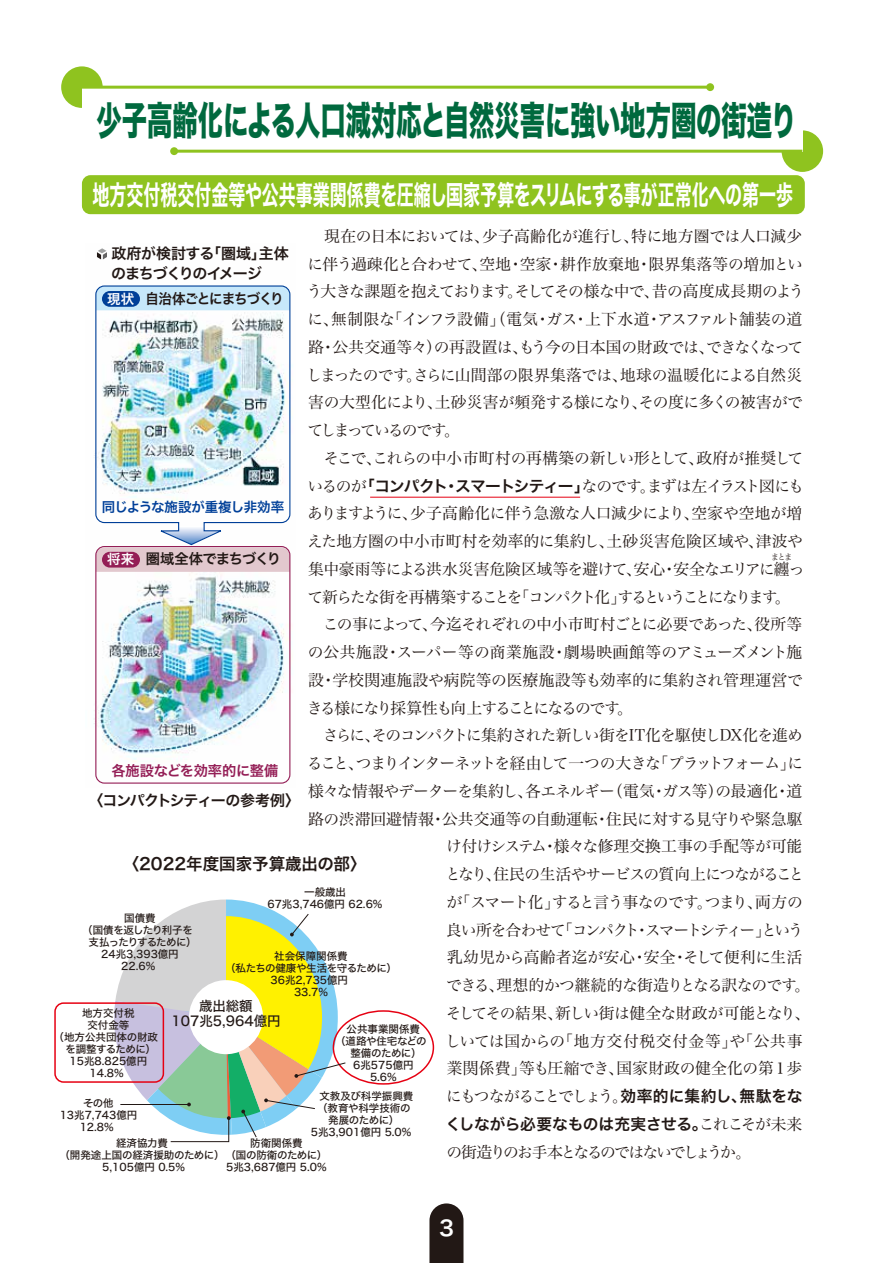
<style>
.page{position:relative;width:893px;height:1263px;background:#fff}
.page>*{position:absolute;margin:0;border:0;box-sizing:border-box;transform-origin:0 0}
.t1{font:39px "Hiragino Sans W8";letter-spacing:-.005em;color:#00693e;scale:.65 1}
.t2{font:27px "Hiragino Sans W7";color:#fff;scale:.63 1}
.t3{font:21px "Hira Kaku Pro W6";color:#fff}
.t4{font:16.5px "Hiragino Sans W6";color:#221815}
.t5{font:15.75px "Hira Min Pro W3";letter-spacing:-.045em;color:#221815}
.t6{font:15.75px "Hira Min Pro W3";letter-spacing:-.02em;color:#221815}
.t7{font:15.75px "Hira Min Pro W3";letter-spacing:-.025em;color:#221815}
.t8{font:15.75px "Hira Min Pro W3";letter-spacing:.02em;color:#221815}
.t9{font:15.75px "Hira Min Pro W3";letter-spacing:-.125em;color:#221815}
.t10{font:15.75px "Hira Min Pro W3";letter-spacing:-.075em;color:#221815}
.t11{font:15.75px "Hira Min Pro W3";letter-spacing:-.13em;color:#221815}
.t12{font:15.75px "Hira Min Pro W3";letter-spacing:-.1em;color:#221815}
.t13{font:15.75px "Hira Min Pro W3";letter-spacing:-.01em;color:#221815}
.t14{font:15.75px "Hira Min Pro W3";letter-spacing:.01em;color:#221815}
.t15{font:15.75px "Hira Min Pro W3";letter-spacing:.005em;color:#221815}
.t16{font:15.75px "Hira Min Pro W3";letter-spacing:-.005em;color:#221815}
.t17{font:15.75px "Hira Min Pro W3";letter-spacing:-.08em;color:#221815}
.t18{font:15.75px "Hira Min Pro W3";letter-spacing:-.07em;color:#221815}
.t19{font:15.75px "Hira Min Pro W3";letter-spacing:.015em;color:#221815}
.t20{font:15.75px "Hira Min Pro W3";letter-spacing:.04em;color:#221815}
.t21{font:15.75px "Hiragino Sans W6";letter-spacing:-.02em;color:#221815}
.t22{font:15.75px "Hira Min Pro W3";letter-spacing:-.11em;color:#221815}
.t23{font:15.75px "Hira Min Pro W3";letter-spacing:-.135em;color:#221815}
.t24{font:15px/19.5px "Hiragino Sans W6";letter-spacing:-.06em;color:#221815}
.t25{font:14.25px "Hiragino Sans W6";letter-spacing:-.02em;color:#941e56}
.t26{font:14.25px "Hiragino Sans W6";letter-spacing:-.075em;color:#221815;scale:.95 1}
.t27{font:14.25px "Hiragino Sans W6";letter-spacing:-.075em;color:#221815}
.t28{font:13.5px/15px "Hiragino Sans W5";color:#221815;text-align:center}
.t29{font:13.5px "Hiragino Sans W6";letter-spacing:-.015em;color:#003f98}
.t30{font:13.5px "Hiragino Sans W6";color:#fff}
.t31{font:10.5px/12px "Hiragino Sans W5";color:#221815;text-align:center}
.t32{font:10.5px "Hiragino Sans W5";letter-spacing:-.025em;color:#221815}
.t33{font:10.5px "Hiragino Sans W5";letter-spacing:-.04em;color:#221815}
.t34{font:10.5px "Hiragino Sans W5";letter-spacing:-.08em;color:#221815}
.t35{font:10.5px "Hiragino Sans W5";letter-spacing:-.03em;color:#221815}
.t36{font:10.5px "Hiragino Sans W5";letter-spacing:-.05em;color:#221815}
.t37{font:8.25px "Hira Min Pro W3";color:#221815}
.s1{font-family:"Hiragino Sans W6"}
.s2{font-family:"Hira Min Pro W3"}
</style>
<div class="page">
<img style="left:94px;top:259px;width:197px;height:525px">
<svg style="left:429px;top:1203px;width:34px;height:60px;background:#332a27"></svg>
<div style="left:96px;top:546px;width:194px;height:26px;background:#e2c8ce"></div>
<div style="left:102px;top:552px;width:38px;height:15px;background:#941e56;border-radius:8px"></div>
<div style="left:82px;top:175px;width:723px;height:39px;background:#8fc31f;border-radius:9px"></div>
<div style="left:61px;top:66px;width:42px;height:42px;background:#8fc31f;border-radius:50%"></div>
<div style="left:782px;top:130px;width:41px;height:42px;background:#8fc31f;border-radius:50%"></div>
<div style="left:82px;top:87px;width:720px;height:64px;background:#fff"></div>
<hr style="left:82px;top:86px;width:629px;height:3px;background:#8fc31f">
<div style="left:706px;top:83px;width:8px;height:8px;background:#8fc31f;border-radius:50%"></div>
<hr style="left:173px;top:150px;width:629px;height:3px;background:#8fc31f">
<div style="left:170px;top:147px;width:8px;height:8px;background:#8fc31f;border-radius:50%"></div>
<div style="left:54px;top:1002px;width:110px;height:81px;border:2px solid #e60012;border-radius:9px"></div>
<div style="left:333px;top:1010px;width:101px;height:75px;border:2px solid #e60012;border-radius:50%"></div>
<svg style="left:110px;top:899px;width:236px;height:243px"></svg>
<hr style="left:370px;top:497px;width:210px;height:1px;background:#e60012">
<div style="left:95px;top:546px;width:195px;height:238px;border:1px solid #941e56;border-radius:9px"></div>
<img style="left:95px;top:285px;width:196px;height:261px">
<svg style="left:97px;top:248px;width:10px;height:11px"></svg>
<h1 class="t1" style="left:97px;top:99px;width:1078px">少子高齢化による人口減対応と自然災害に強い地方圏の街造り</h1>
<h2 class="t2" style="left:92px;top:174px;width:1114px">地方交付税交付金等や公共事業関係費を圧縮し国家予算をスリムにする事が正常化への第一歩</h2>
<p class="t6" style="left:308px;top:222px;width:496px">　現在の日本においては、少子高齢化が進行し、特に地方圏では人口減少</p>
<p class="t8" style="left:308px;top:250px;width:497px">に伴う過疎化と合わせて、空地・空家・耕作放棄地・限界集落等の増加とい</p>
<p class="t5" style="left:306px;top:278px;width:499px">う大きな課題を抱えております。そしてその様な中で、昔の高度成長期のよう</p>
<p class="t7" style="left:308px;top:306px;width:496px">に、無制限な「インフラ設備」（電気・ガス・上下水道・アスファルト舗装の道</p>
<p class="t7" style="left:308px;top:333px;width:497px">路・公共交通等々）の再設置は、もう今の日本国の財政では、できなくなって</p>
<p class="t6" style="left:306px;top:361px;width:497px">しまったのです。さらに山間部の限界集落では、地球の温暖化による自然災</p>
<p class="t5" style="left:308px;top:389px;width:496px">害の大型化により、土砂災害が頻発する様になり、その度に多くの被害がで</p>
<p class="t9" style="left:307px;top:417px;width:154px">てしまっているのです。</p>
<p class="t13" style="left:308px;top:444px;width:497px">　そこで、これらの中小市町村の再構築の新しい形として、政府が推奨して</p>
<p class="t10" style="left:307px;top:472px;width:498px">いるのが<span class="s1">「コンパクト・スマートシティー」</span>なのです。まずは左イラスト図にも</p>
<p class="t6" style="left:307px;top:500px;width:496px">ありますように、少子高齢化に伴う急激な人口減少により、空家や空地が増</p>
<p class="t14" style="left:307px;top:528px;width:497px">えた地方圏の中小市町村を効率的に集約し、土砂災害危険区域や、津波や</p>
<p class="t5" style="left:308px;top:555px;width:498px">集中豪雨等による洪水災害危険区域等を避けて、安心・安全なエリアに纏っ</p>
<p class="t11" style="left:307px;top:583px;width:485px">て新らたな街を再構築することを「コンパクト化」するということになります。</p>
<p class="t5" style="left:308px;top:611px;width:496px">　この事によって、今迄それぞれの中小市町村ごとに必要であった、役所等</p>
<p class="t15" style="left:308px;top:639px;width:496px">の公共施設・スーパー等の商業施設・劇場映画館等のアミューズメント施</p>
<p class="t8" style="left:308px;top:666px;width:496px">設・学校関連施設や病院等の医療施設等も効率的に集約され管理運営で</p>
<p class="t22" style="left:307px;top:694px;width:328px">きる様になり採算性も向上することになるのです。</p>
<p class="t5" style="left:308px;top:722px;width:496px">　さらに、そのコンパクトに集約された新しい街をIT化を駆使しDX化を進め</p>
<p class="t12" style="left:307px;top:750px;width:498px">ること、つまりインターネットを経由して一つの大きな「プラットフォーム」に</p>
<p class="t5" style="left:308px;top:777px;width:496px">様々な情報やデーターを集約し、各エネルギー（電気・ガス等）の最適化・道</p>
<p class="t16" style="left:308px;top:805px;width:496px">路の渋滞回避情報・公共交通等の自動運転・住民に対する見守りや緊急駆</p>
<p class="t7" style="left:446px;top:833px;width:358px">け付けシステム・様々な修理交換工事の手配等が可能</p>
<p class="t18" style="left:445px;top:861px;width:361px">となり、住民の生活やサービスの質向上につながること</p>
<p class="t17" style="left:447px;top:888px;width:358px">が「スマート化」すると言う事なのです。つまり、両方の</p>
<p class="t9" style="left:446px;top:916px;width:359px">良い所を合わせて「コンパクト・スマートシティー」という</p>
<p class="t19" style="left:447px;top:944px;width:357px">乳幼児から高齢者迄が安心・安全・そして便利に生活</p>
<p class="t5" style="left:446px;top:972px;width:365px">できる、理想的かつ継続的な街造りとなる訳なのです。</p>
<p class="t5" style="left:446px;top:999px;width:366px">そしてその結果、新しい街は健全な財政が可能となり、</p>
<p class="t20" style="left:445px;top:1027px;width:359px">しいては国からの「地方交付税交付金等」や「公共事</p>
<p class="t6" style="left:447px;top:1055px;width:357px">業関係費」等も圧縮でき、国家財政の健全化の第１歩</p>
<p class="t9" style="left:446px;top:1083px;width:358px">にもつながることでしょう。<span class="s1">効率的に集約し、無駄をな</span></p>
<p class="t21" style="left:446px;top:1110px;width:358px">くしながら必要なものは充実させる。<span class="s2">これこそが未来</span></p>
<p class="t23" style="left:446px;top:1138px;width:306px">の街造りのお手本となるのではないでしょうか。</p>
<p class="t24" style="left:111px;top:243px;width:179px">政府が検討する「圏域」主体のまちづくりのイメージ</p>
<p class="t26" style="left:146px;top:286px;width:147px">自治体ごとにまちづくり</p>
<p class="t30" style="left:107px;top:287px;width:28px">現状</p>
<p class="t29" style="left:102px;top:494px;width:184px">同じような施設が重複し非効率</p>
<p class="t27" style="left:146px;top:546px;width:136px">圏域全体でまちづくり</p>
<p class="t30" style="left:107px;top:547px;width:28px">将来</p>
<p class="t37" style="left:771px;top:549px;width:23px">まとま</p>
<p class="t25" style="left:111px;top:758px;width:169px">各施設などを効率的に整備</p>
<p class="t24" style="left:88px;top:789px;width:213px">〈コンパクトシティーの参考例〉</p>
<p class="t4" style="left:123px;top:848px;width:245px">〈2022年度国家予算歳出の部〉</p>
<p class="t31" style="left:267px;top:885px;width:117px">一般歳出<br>67兆3,746億円 62.6%</p>
<p class="t31" style="left:124px;top:911px;width:33px">国債費</p>
<p class="t33" style="left:82px;top:921px;width:112px">（国債を返したり利子を</p>
<p class="t34" style="left:88px;top:933px;width:110px">支払ったりするために）</p>
<p class="t31" style="left:101px;top:947px;width:79px">24兆3,393億円</p>
<p class="t31" style="left:121px;top:959px;width:36px">22.6%</p>
<p class="t28" style="left:172px;top:998px;width:111px">歳出総額<br>107兆5,964億円</p>
<p class="t31" style="left:225px;top:949px;width:173px">社会保障関係費<br>（私たちの健康や生活を守るために）<br>36兆2,735億円<br>33.7%</p>
<p class="t31" style="left:82px;top:1007px;width:54px">地方交付税</p>
<p class="t31" style="left:87px;top:1019px;width:43px">交付金等</p>
<p class="t31" style="left:53px;top:1031px;width:106px">（地方公共団体の財政</p>
<p class="t36" style="left:66px;top:1040px;width:92px">を調整するために）</p>
<p class="t31" style="left:70px;top:1055px;width:79px">15兆8.825億円</p>
<p class="t31" style="left:90px;top:1067px;width:36px">14.8%</p>
<p class="t31" style="left:347px;top:1022px;width:75px">公共事業関係費</p>
<p class="t35" style="left:335px;top:1032px;width:93px">（道路や住宅などの</p>
<p class="t31" style="left:350px;top:1046px;width:73px">整備のために）</p>
<p class="t31" style="left:353px;top:1058px;width:62px">6兆575億円</p>
<p class="t31" style="left:370px;top:1070px;width:28px">5.6%</p>
<p class="t31" style="left:311px;top:1090px;width:113px">文教及び科学振興費<br>（教育や科学技術の<br>発展のために）　<br>5兆3,901億円 5.0%　</p>
<p class="t31" style="left:60px;top:1096px;width:79px">その他<br>13兆7,743億円<br>12.8%</p>
<p class="t31" style="left:116px;top:1136px;width:53px">経済協力費</p>
<p class="t32" style="left:59px;top:1146px;width:270px">（開発途上国の経済援助のために）（国の防衛のために）</p>
<p class="t31" style="left:102px;top:1160px;width:84px">5,105億円 0.5%</p>
<p class="t31" style="left:250px;top:1136px;width:54px">防衛関係費</p>
<p class="t31" style="left:226px;top:1160px;width:102px">5兆3,687億円 5.0%</p>
<h3 class="t3" style="left:439px;top:1209px;width:16px">3</h3>
</div>
